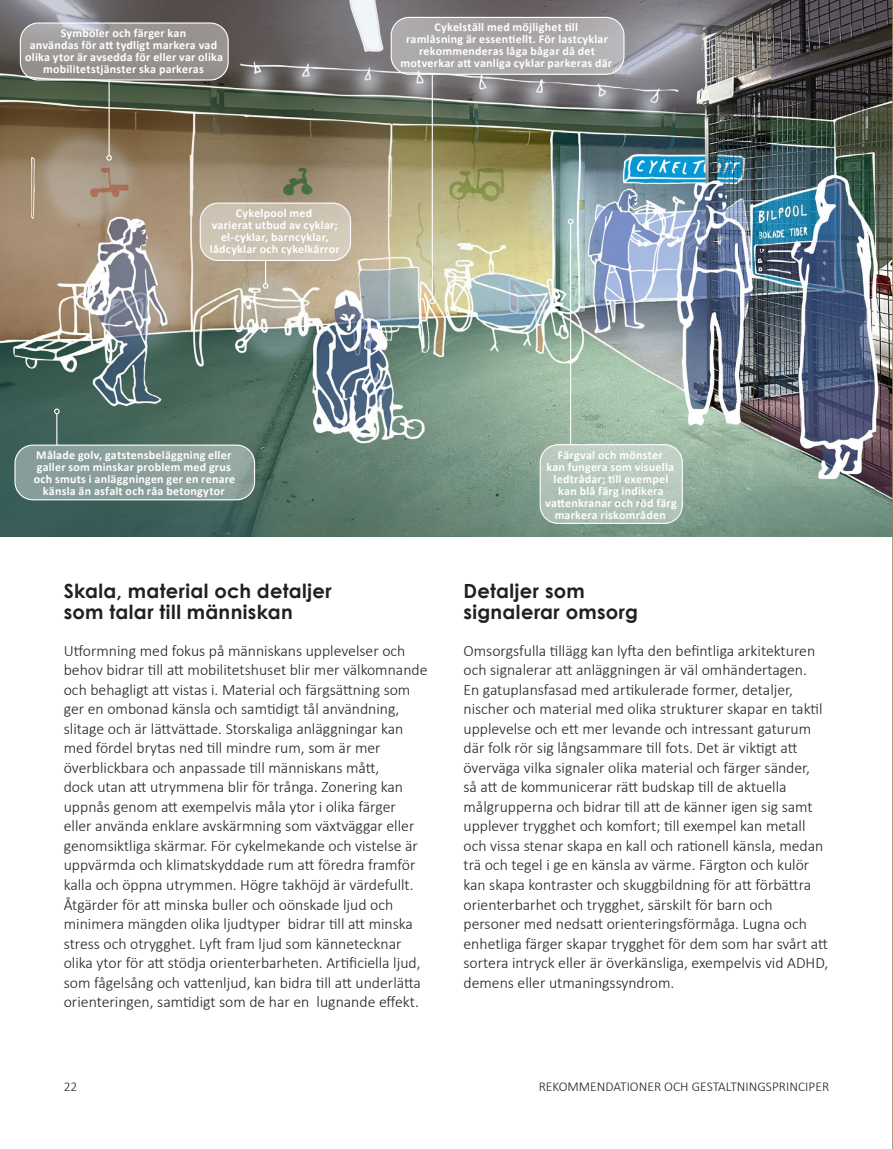
<style>
.page{position:relative;width:893px;height:1149px;background:#fff}
.page>*{position:absolute;margin:0;border:0;box-sizing:border-box;transform-origin:0 0}
._3_-_Mellanrubrik{font:700 19.5px/21px "Century Gothic";letter-spacing:.015em;color:#231f20}
.Löpande_text_-_brödtext{font:300 15.75px/19.5px "Calibri";color:#231f20}
.t1{font:300 13.5px "Calibri";color:#231f20}
.Text_på_bild{font:700 12px/12px "Calibri";letter-spacing:.02em;color:#fff;text-align:center}
</style>
<div class="page">
<img style="left:0;top:0;width:892px;height:536px">
<hr style="left:432px;top:74px;width:1px;height:225px;background:#fff">
<svg style="left:429px;top:298px;width:6px;height:6px"></svg>
<svg style="left:263px;top:261px;width:5px;height:27px"></svg>
<hr style="left:570px;top:224px;width:1px;height:220px;background:#fff">
<svg style="left:568px;top:219px;width:5px;height:5px"></svg>
<hr style="left:109px;top:80px;width:1px;height:76px;background:#fff">
<svg style="left:106px;top:155px;width:6px;height:6px"></svg>
<hr style="left:56px;top:413px;width:1px;height:32px;background:#fff">
<svg style="left:54px;top:408px;width:6px;height:6px"></svg>
<div style="left:391px;top:17px;width:233px;height:57px;background:linear-gradient(to right,#a9a5a6,#b1aeb0);border-radius:18px"></div>
<div style="left:391px;top:17px;width:233px;height:58px;border:1px solid #fff;border-radius:18px"></div>
<div style="left:200px;top:203px;width:151px;height:57px;background:#cec3b4;border-radius:18px"></div>
<div style="left:200px;top:202px;width:151px;height:59px;border:1px solid #fff;border-radius:18px"></div>
<div style="left:540px;top:444px;width:142px;height:79px;background:linear-gradient(to right,#b3c5ba,#bacbc0);border-radius:18px"></div>
<div style="left:540px;top:444px;width:143px;height:80px;border:1px solid #fff;border-radius:18px"></div>
<div style="left:15px;top:445px;width:240px;height:54px;background:#8a9f9b;border-radius:18px"></div>
<div style="left:14px;top:444px;width:241px;height:56px;border:1px solid #fff;border-radius:18px"></div>
<svg style="left:20px;top:23px;width:208px;height:57px;background:#9a9694"></svg>
<div style="left:20px;top:22px;width:209px;height:59px;border:1px solid #fff;border-radius:18px"></div>
<div style="left:573px;top:570px;width:152px;height:68px;border:1px solid #fff;border-radius:18px"></div>
<svg style="left:892px;top:0;width:1px;height:1148px"></svg>
<p class="Text_på_bild" style="left:25px;top:27px;width:199px">Symboler och färger kan<br>användas för att tydligt markera vad olika ytor är avsedda för eller var olika mobilitetstjänster ska parkeras</p>
<p class="Text_på_bild" style="left:210px;top:207px;width:131px">Cykelpool med<br>varierat utbud av cyklar; el-cyklar, barncyklar, lådcyklar och cykelkärror</p>
<p class="Text_på_bild" style="left:401px;top:21px;width:213px">Cykelställ med möjlighet till<br>ramlåsning är essentiellt. För lastcyklar rekommenderas låga bågar då det motverkar att vanliga cyklar parkeras där</p>
<p class="Text_på_bild" style="left:34px;top:448px;width:203px">Målade golv, gatstensbeläggning eller galler som minskar problem med grus och smuts i anläggningen ger en renare känsla än asfalt och råa betongytor</p>
<p class="Text_på_bild" style="left:545px;top:448px;width:133px">Färgval och mönster<br>kan fungera som visuella ledtrådar; till exempel kan blå färg indikera vattenkranar och röd färg markera riskområden</p>
<p class="_3_-_Mellanrubrik" style="left:64px;top:579px;width:270px">Skala, material och detaljer som talar till människan</p>
<p class="_3_-_Mellanrubrik" style="left:463px;top:579px;width:176px">Detaljer som signalerar omsorg</p>
<p class="Löpande_text_-_brödtext" style="left:64px;top:640px;width:365px">Utformning med fokus på människans upplevelser och behov bidrar till att mobilitetshuset blir mer välkomnande och behagligt att vistas i. Material och färgsättning som ger en ombonad känsla och samtidigt tål användning, slitage och är lättvättade. Storskaliga anläggningar kan med fördel brytas ned till mindre rum, som är mer överblickbara och anpassade till människans mått,<br>dock utan att utrymmena blir för trånga. Zonering kan uppnås genom att exempelvis måla ytor i olika färger eller använda enklare avskärmning som växtväggar eller genomsiktliga skärmar. För cykelmekande och vistelse är uppvärmda och klimatskyddade rum att föredra framför kalla och öppna utrymmen. Högre takhöjd är värdefullt.<br>Åtgärder för att minska buller och oönskade ljud och minimera mängden olika ljudtyper bidrar till att minska stress och otrygghet. Lyft fram ljud som kännetecknar olika ytor för att stödja orienterbarheten. Artificiella ljud, som fågelsång och vattenljud, kan bidra till att underlätta orienteringen, samtidigt som de har en lugnande effekt.</p>
<p class="Löpande_text_-_brödtext" style="left:463px;top:640px;width:366px">Omsorgsfulla tillägg kan lyfta den befintliga arkitekturen och signalerar att anläggningen är väl omhändertagen.<br>En gatuplansfasad med artikulerade former, detaljer, nischer och material med olika strukturer skapar en taktil upplevelse och ett mer levande och intressant gaturum där folk rör sig långsammare till fots. Det är viktigt att överväga vilka signaler olika material och färger sänder,<br>så att de kommunicerar rätt budskap till de aktuella målgrupperna och bidrar till att de känner igen sig samt upplever trygghet och komfort; till exempel kan metall och vissa stenar skapa en kall och rationell känsla, medan trä och tegel i ge en känsla av värme. Färgton och kulör kan skapa kontraster och skuggbildning för att förbättra orienterbarhet och trygghet, särskilt för barn och personer med nedsatt orienteringsförmåga. Lugna och enhetliga färger skapar trygghet för dem som har svårt att sortera intryck eller är överkänsliga, exempelvis vid ADHD, demens eller utmaningssyndrom.</p>
<p class="t1" style="left:64px;top:1077px;width:15px">22</p>
<p class="t1" style="left:539px;top:1077px;width:292px">REKOMMENDATIONER OCH GESTALTNINGSPRINCIPER</p>
</div>
